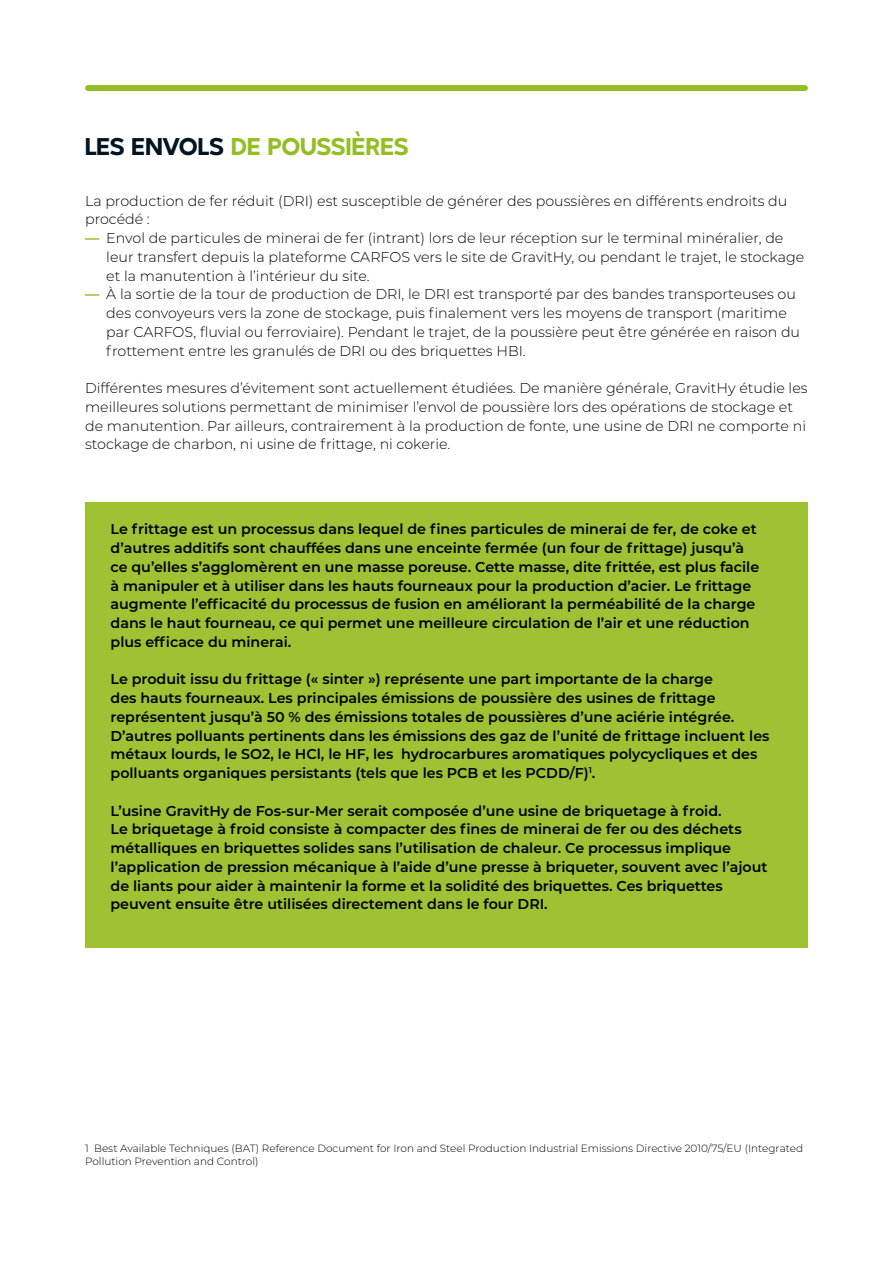
<style>
.page{position:relative;width:893px;height:1263px;background:#fff}
.page>*{position:absolute;margin:0;border:0;box-sizing:border-box;transform-origin:0 0}
.t1{font:24px "Tango Sans";letter-spacing:.005em;color:#95be24}
.t2{font:600 14.25px/18.8px "Montserrat";color:#000}
.t3{font:300 14.25px/18.8px "Montserrat";color:#000}
.t4{font:300 10.5px/12.6px "Montserrat";color:#000}
.s1{color:#001521}
.s2{font-weight:700;color:#95be24}
</style>
<div class="page">
<div style="left:88px;top:85px;width:717px;height:6px;background:#95be24"></div>
<div style="left:85px;top:502px;width:723px;height:445px;background:#9ec234"></div>
<h1 class="t1" style="left:85px;top:132px;width:325px"><span class="s1">LES ENVOLS</span> DE POUSSIÈRES</h1>
<p class="t3" style="left:85px;top:191px;width:704px">La production de fer réduit (DRI) est susceptible de générer des poussières en différents endroits du procédé :</p>
<p class="t3" style="left:106px;top:228px;width:699px;text-indent:-21px"><span class="s2">—</span> Envol de particules de minerai de fer (intrant) lors de leur réception sur le terminal minéralier, de leur transfert depuis la plateforme CARFOS vers le site de GravitHy, ou pendant le trajet, le stockage et la manutention à l’intérieur du site.</p>
<p class="t3" style="left:106px;top:284px;width:695px;text-indent:-21px"><span class="s2">—</span> À la sortie de la tour de production de DRI, le DRI est transporté par des bandes transporteuses ou des convoyeurs vers la zone de stockage, puis finalement vers les moyens de transport (maritime par CARFOS, fluvial ou ferroviaire). Pendant le trajet, de la poussière peut être générée en raison du frottement entre les granulés de DRI ou des briquettes HBI.</p>
<p class="t3" style="left:85px;top:378px;width:724px">Différentes mesures d’évitement sont actuellement étudiées. De manière générale, GravitHy étudie les meilleures solutions permettant de minimiser l’envol de poussière lors des opérations de stockage et de manutention. Par ailleurs, contrairement à la production de fonte, une usine de DRI ne comporte ni stockage de charbon, ni usine de frittage, ni cokerie.</p>
<p class="t2" style="left:111px;top:519px;width:650px">Le frittage est un processus dans lequel de fines particules de minerai de fer, de coke et d’autres additifs sont chauffées dans une enceinte fermée (un four de frittage) jusqu’à ce qu’elles s’agglomèrent en une masse poreuse. Cette masse, dite frittée, est plus facile à manipuler et à utiliser dans les hauts fourneaux pour la production d’acier. Le frittage augmente l’efficacité du processus de fusion en améliorant la perméabilité de la charge dans le haut fourneau, ce qui permet une meilleure circulation de l’air et une réduction plus efficace du minerai.</p>
<p class="t2" style="left:111px;top:669px;width:660px">Le produit issu du frittage (« sinter ») représente une part importante de la charge<br>des hauts fourneaux. Les principales émissions de poussière des usines de frittage représentent jusqu’à 50 % des émissions totales de poussières d’une aciérie intégrée.<br>D’autres polluants pertinents dans les émissions des gaz de l’unité de frittage incluent les métaux lourds, le SO2, le HCl, le HF, les hydrocarbures aromatiques polycycliques et des polluants organiques persistants (tels que les PCB et les PCDD/F)<sup>1</sup>.</p>
<p class="t2" style="left:111px;top:800px;width:658px">L’usine GravitHy de Fos-sur-Mer serait composée d’une usine de briquetage à froid.<br>Le briquetage à froid consiste à compacter des fines de minerai de fer ou des déchets métalliques en briquettes solides sans l’utilisation de chaleur. Ce processus implique l’application de pression mécanique à l’aide d’une presse à briqueter, souvent avec l’ajout de liants pour aider à maintenir la forme et la solidité des briquettes. Ces briquettes peuvent ensuite être utilisées directement dans le four DRI.</p>
<p class="t4" style="left:85px;top:1141px;width:720px">1 Best Available Techniques (BAT) Reference Document for Iron and Steel Production Industrial Emissions Directive 2010/75/EU (Integrated<br>Pollution Prevention and Control)</p>
</div>
